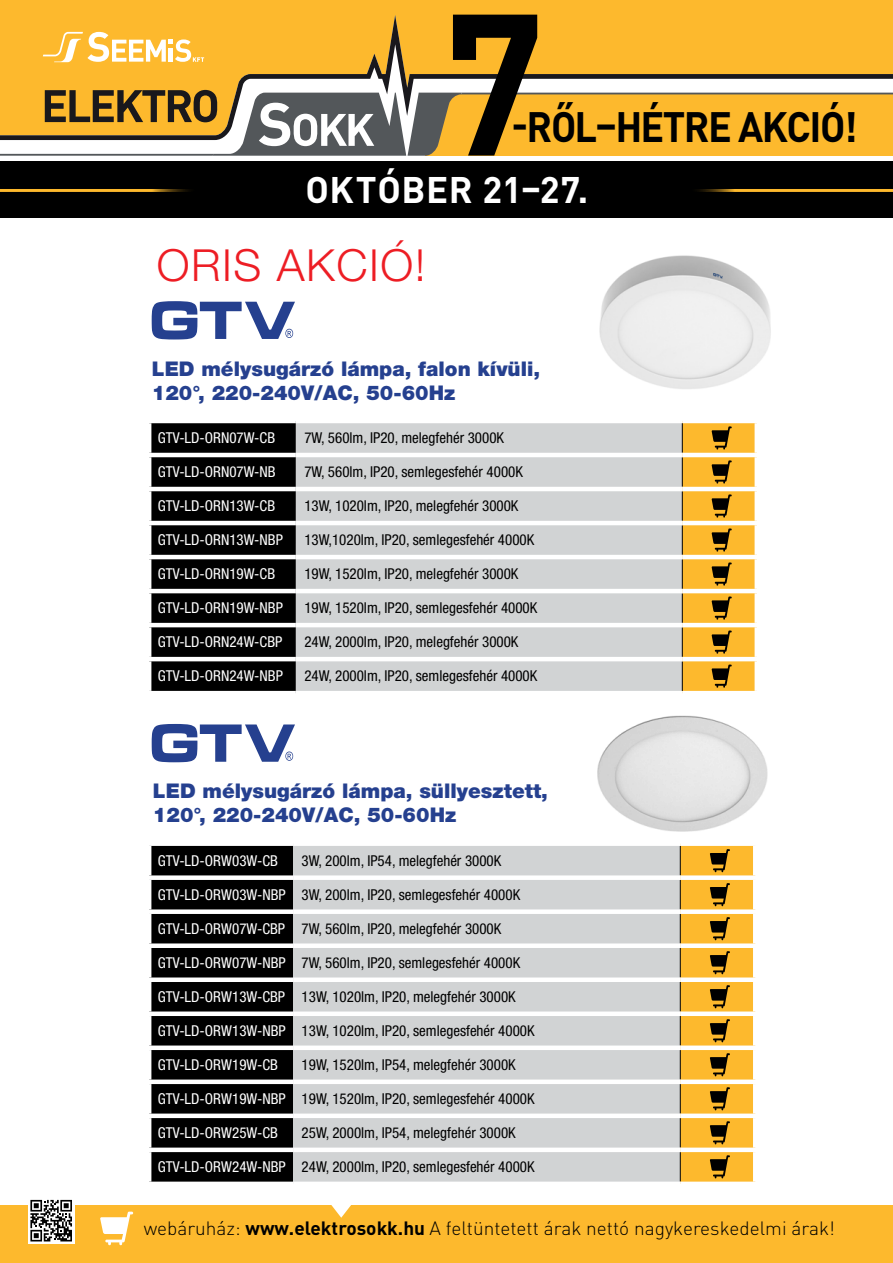
<style>
.page{position:relative;width:893px;height:1263px;background:#fff}
.page>*{position:absolute;margin:0;border:0;box-sizing:border-box;transform-origin:0 0}
.t1{font:700 197.85px "DIN Pro";color:#000;scale:.94 1}
.t2{font:300 44.25px "Helvetica Neue LT Pro";letter-spacing:.035em;color:#ed1d24}
.t3{font:700 42px "DIN Pro";letter-spacing:-.04em;color:#000;scale:.94 1}
.t4{font:700 36.6px "DIN Pro";letter-spacing:.015em;color:#fff}
.t5{font:900 20.25px/24.3px "Helvetica Neue LT Pro";color:#25408f}
.t6{font:300 19.05px "DIN Pro";color:#000}
.t7{font:condensed 15px "Helvetica Neue LT Pro";color:#000}
.t8{font:condensed 15px "Helvetica Neue LT Pro";color:#fff}
.s1{color:#fff}
.s2{font-weight:700}
</style>
<div class="page">
<div style="left:0;top:1205px;width:893px;height:58px;background:#fdb92d"></div>
<svg style="left:28px;top:1199px;width:46px;height:45px"></svg>
<svg style="left:30px;top:1200px;width:42px;height:41px;background:#767676"></svg>
<svg style="left:100px;top:1211px;width:33px;height:34px"></svg>
<svg style="left:331px;top:1205px;width:20px;height:13px"></svg>
<div style="left:0;top:161px;width:893px;height:57px;background:#000"></div>
<div style="left:0;top:0;width:893px;height:15px;background:#fdb92d"></div>
<svg style="left:0;top:15px;width:893px;height:75px;background:#efb744"></svg>
<svg style="left:0;top:90px;width:893px;height:66px;background:#cea653"></svg>
<svg style="left:43px;top:32px;width:161px;height:30px"></svg>
<hr style="left:0;top:189px;width:199px;height:3px;background:#fdb92d">
<hr style="left:688px;top:189px;width:205px;height:3px;background:#fdb92d">
<img style="left:599px;top:255px;width:172px;height:134px">
<img style="left:597px;top:715px;width:171px;height:117px">
<div style="left:151px;top:846px;width:142px;height:335px;background:#000"></div>
<div style="left:293px;top:846px;width:387px;height:335px;background:#d1d3d4"></div>
<div style="left:147px;top:875px;width:146px;height:5px;background:#fff"></div>
<div style="left:293px;top:875px;width:387px;height:5px;background:#fff"></div>
<div style="left:147px;top:909px;width:146px;height:5px;background:#fff"></div>
<div style="left:293px;top:909px;width:387px;height:5px;background:#fff"></div>
<div style="left:147px;top:943px;width:146px;height:5px;background:#fff"></div>
<div style="left:293px;top:943px;width:387px;height:5px;background:#fff"></div>
<div style="left:147px;top:977px;width:146px;height:5px;background:#fff"></div>
<div style="left:293px;top:977px;width:387px;height:5px;background:#fff"></div>
<div style="left:147px;top:1011px;width:146px;height:5px;background:#fff"></div>
<div style="left:293px;top:1011px;width:387px;height:5px;background:#fff"></div>
<div style="left:147px;top:1045px;width:146px;height:5px;background:#fff"></div>
<div style="left:293px;top:1045px;width:387px;height:5px;background:#fff"></div>
<div style="left:147px;top:1079px;width:146px;height:5px;background:#fff"></div>
<div style="left:293px;top:1079px;width:387px;height:5px;background:#fff"></div>
<div style="left:147px;top:1113px;width:146px;height:5px;background:#fff"></div>
<div style="left:293px;top:1113px;width:387px;height:5px;background:#fff"></div>
<div style="left:147px;top:1147px;width:146px;height:5px;background:#fff"></div>
<div style="left:293px;top:1147px;width:387px;height:5px;background:#fff"></div>
<svg style="left:680px;top:844px;width:75px;height:340px;background:#dfac43"></svg>
<svg style="left:151px;top:423px;width:145px;height:268px;background:#050505"></svg>
<div style="left:296px;top:423px;width:386px;height:268px;background:#d1d3d4"></div>
<hr style="left:147px;top:453px;width:149px;height:4px;background:#fff">
<hr style="left:296px;top:453px;width:386px;height:4px;background:#fff">
<hr style="left:147px;top:487px;width:149px;height:4px;background:#fff">
<hr style="left:296px;top:487px;width:386px;height:4px;background:#fff">
<hr style="left:147px;top:521px;width:149px;height:4px;background:#fff">
<hr style="left:296px;top:521px;width:386px;height:4px;background:#fff">
<hr style="left:147px;top:555px;width:149px;height:4px;background:#fff">
<hr style="left:296px;top:555px;width:386px;height:4px;background:#fff">
<hr style="left:147px;top:589px;width:149px;height:4px;background:#fff">
<hr style="left:296px;top:589px;width:386px;height:4px;background:#fff">
<hr style="left:147px;top:623px;width:149px;height:4px;background:#fff">
<hr style="left:296px;top:623px;width:386px;height:4px;background:#fff">
<hr style="left:147px;top:657px;width:149px;height:4px;background:#fff">
<hr style="left:296px;top:657px;width:386px;height:4px;background:#fff">
<svg style="left:682px;top:421px;width:75px;height:272px;background:#daa942"></svg>
<svg style="left:152px;top:301px;width:143px;height:38px"></svg>
<svg style="left:152px;top:724px;width:143px;height:38px"></svg>
<h1 class="t1" style="left:444px;top:-50px;width:109px">7</h1>
<h3 class="t3" style="left:511px;top:99px;width:370px">-RŐL–HÉTRE AKCIÓ!</h3>
<h3 class="t4" style="left:305px;top:165px;width:284px">OKTÓBER 21–27.</h3>
<h2 class="t2" style="left:157px;top:238px;width:270px">ORIS AKCIÓ!</h2>
<h3 class="t5" style="left:152px;top:356px;width:390px">LED mélysugárzó lámpa, falon kívüli,<br>120°, 220-240V/AC, 50-60Hz</h3>
<p class="t8" style="left:158px;top:429px;width:119px">GTV-LD-ORN07W-CB</p>
<p class="t7" style="left:304px;top:429px;width:201px">7W, 560lm, IP20, melegfehér 3000K</p>
<p class="t8" style="left:158px;top:463px;width:120px">GTV-LD-ORN07W-NB</p>
<p class="t7" style="left:304px;top:463px;width:220px">7W, 560lm, IP20, semlegesfehér 4000K</p>
<p class="t8" style="left:158px;top:497px;width:119px">GTV-LD-ORN13W-CB</p>
<p class="t7" style="left:304px;top:497px;width:216px">13W, 1020lm, IP20, melegfehér 3000K</p>
<p class="t8" style="left:158px;top:531px;width:127px">GTV-LD-ORN13W-NBP</p>
<p class="t7" style="left:304px;top:531px;width:231px">13W,1020lm, IP20, semlegesfehér 4000K</p>
<p class="t8" style="left:158px;top:565px;width:119px">GTV-LD-ORN19W-CB</p>
<p class="t7" style="left:304px;top:565px;width:216px">19W, 1520lm, IP20, melegfehér 3000K</p>
<p class="t8" style="left:158px;top:599px;width:127px">GTV-LD-ORN19W-NBP</p>
<p class="t7" style="left:304px;top:599px;width:234px">19W, 1520lm, IP20, semlegesfehér 4000K</p>
<p class="t8" style="left:158px;top:633px;width:126px">GTV-LD-ORN24W-CBP</p>
<p class="t7" style="left:304px;top:633px;width:216px">24W, 2000lm, IP20, melegfehér 3000K</p>
<p class="t8" style="left:158px;top:667px;width:127px">GTV-LD-ORN24W-NBP</p>
<p class="t7" style="left:304px;top:667px;width:234px">24W, 2000lm, IP20, semlegesfehér 4000K</p>
<h3 class="t5" style="left:153px;top:779px;width:396px">LED mélysugárzó lámpa, süllyesztett,<br>120°, 220-240V/AC, 50-60Hz</h3>
<p class="t8" style="left:158px;top:852px;width:122px">GTV-LD-ORW03W-CB</p>
<p class="t7" style="left:302px;top:852px;width:201px">3W, 200lm, IP54, melegfehér 3000K</p>
<p class="t7" style="left:158px;top:886px;width:364px"><span class="s1">GTV-LD-ORW03W-NBP</span> 3W, 200lm, IP20, semlegesfehér 4000K</p>
<p class="t7" style="left:158px;top:920px;width:345px"><span class="s1">GTV-LD-ORW07W-CBP</span> 7W, 560lm, IP20, melegfehér 3000K</p>
<p class="t7" style="left:158px;top:954px;width:364px"><span class="s1">GTV-LD-ORW07W-NBP</span> 7W, 560lm, IP20, semlegesfehér 4000K</p>
<p class="t7" style="left:158px;top:988px;width:360px"><span class="s1">GTV-LD-ORW13W-CBP</span> 13W, 1020lm, IP20, melegfehér 3000K</p>
<p class="t7" style="left:158px;top:1022px;width:378px"><span class="s1">GTV-LD-ORW13W-NBP</span> 13W, 1020lm, IP20, semlegesfehér 4000K</p>
<p class="t8" style="left:158px;top:1056px;width:122px">GTV-LD-ORW19W-CB</p>
<p class="t7" style="left:302px;top:1056px;width:216px">19W, 1520lm, IP54, melegfehér 3000K</p>
<p class="t7" style="left:158px;top:1090px;width:378px"><span class="s1">GTV-LD-ORW19W-NBP</span> 19W, 1520lm, IP20, semlegesfehér 4000K</p>
<p class="t8" style="left:158px;top:1124px;width:122px">GTV-LD-ORW25W-CB</p>
<p class="t7" style="left:302px;top:1124px;width:216px">25W, 2000lm, IP54, melegfehér 3000K</p>
<p class="t7" style="left:158px;top:1158px;width:378px"><span class="s1">GTV-LD-ORW24W-NBP</span> 24W, 2000lm, IP20, semlegesfehér 4000K</p>
<p class="t6" style="left:144px;top:1215px;width:693px">webáruház: <span class="s2">www.elektrosokk.hu</span> A feltüntetett árak nettó nagykereskedelmi árak!</p>
</div>
